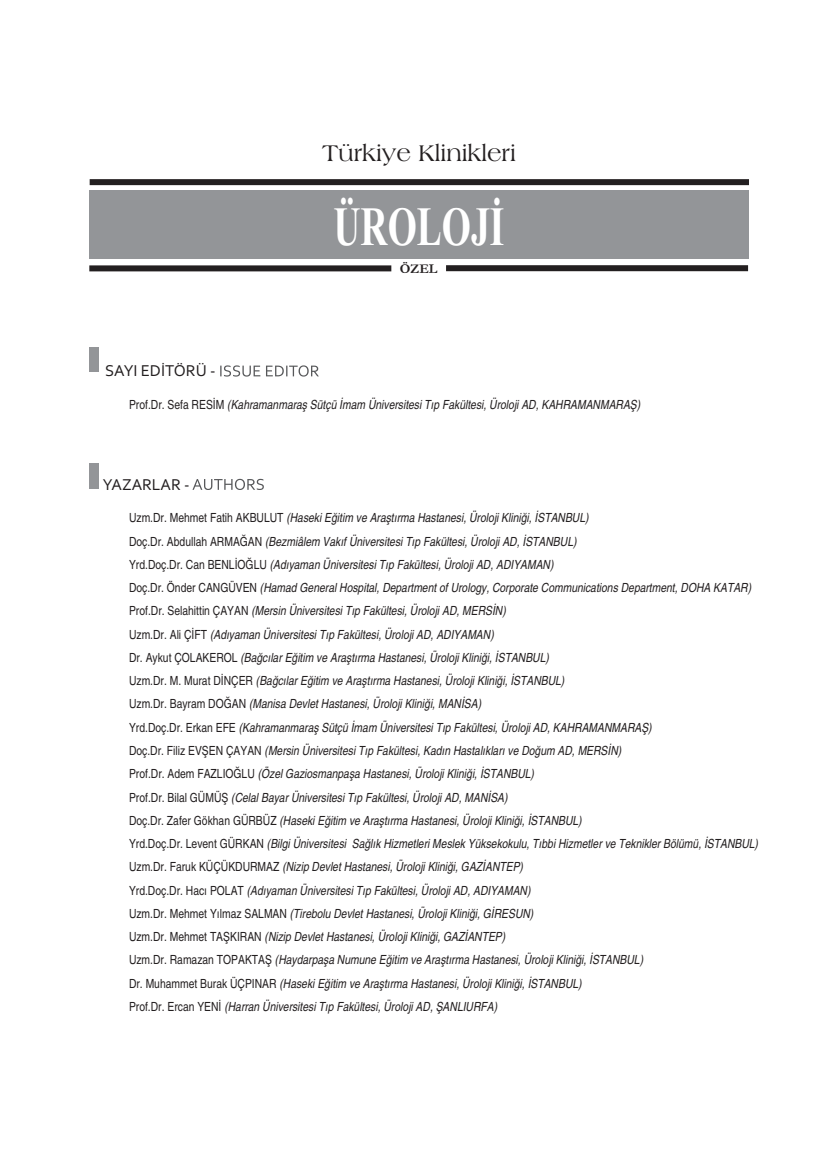
<style>
.page{position:relative;width:838px;height:1170px;background:#fff}
.page>*{position:absolute;margin:0;border:0;box-sizing:border-box;transform-origin:0 0}
.t1{font:700 55.35px "Times New Roman";color:#fff;scale:.68 1}
.t2{font:24px "Americana BT Roman";color:#231f20}
.t3{font:16.5px "Corbel";color:#231f20}
.t4{font:700 13.5px "Garamond";color:#231f20}
.t5{font:italic condensed 12.6px/23.2px "Helvetica";color:#231f20}
.s1{font-style:normal}
</style>
<div class="page">
<div style="left:89px;top:191px;width:659px;height:68px;background:#939598"></div>
<div style="left:90px;top:179px;width:659px;height:6px;background:#231f20"></div>
<div style="left:89px;top:265px;width:302px;height:6px;background:#231f20"></div>
<div style="left:446px;top:265px;width:302px;height:6px;background:#231f20"></div>
<div style="left:89px;top:346px;width:10px;height:25px;background:#939598"></div>
<div style="left:89px;top:463px;width:10px;height:25px;background:#939598"></div>
<svg style="left:220px;top:365px;width:67px;height:11px"></svg>
<svg style="left:192px;top:479px;width:72px;height:11px"></svg>
<h3 class="t3" style="left:105px;top:361px;width:112px">SAYI EDİTÖRÜ -</h3>
<h2 class="t2" style="left:322px;top:138px;width:195px">Türkiye Klinikleri</h2>
<h1 class="t1" style="left:333px;top:193px;width:253px">ÜROLOJİ</h1>
<p class="t4" style="left:399px;top:260px;width:39px">ÖZEL</p>
<p class="t5" style="left:129px;top:393px;width:513px"><span class="s1">Prof.Dr. Sefa RESİM</span> (Kahramanmaraş Sütçü İmam Üniversitesi Tıp Fakültesi, Üroloji AD, KAHRAMANMARAŞ)</p>
<h3 class="t3" style="left:103px;top:474px;width:88px">YAZARLAR -</h3>
<p class="t5" style="left:129px;top:506px;width:630px"><span class="s1">Uzm.Dr. Mehmet Fatih AKBULUT</span> (Haseki Eğitim ve Araştırma Hastanesi, Üroloji Kliniği, İSTANBUL)<br><span class="s1">Doç.Dr. Abdullah ARMAĞAN</span> (Bezmiâlem Vakıf Üniversitesi Tıp Fakültesi, Üroloji AD, İSTANBUL)<br><span class="s1">Yrd.Doç.Dr. Can BENLİOĞLU</span> (Adıyaman Üniversitesi Tıp Fakültesi, Üroloji AD, ADIYAMAN)<br><span class="s1">Doç.Dr. Önder CANGÜVEN</span> (Hamad General Hospital, Department of Urology, Corporate Communications Department, DOHA KATAR)<br><span class="s1">Prof.Dr. Selahittin ÇAYAN</span> (Mersin Üniversitesi Tıp Fakültesi, Üroloji AD, MERSİN)<br><span class="s1">Uzm.Dr. Ali ÇİFT</span> (Adıyaman Üniversitesi Tıp Fakültesi, Üroloji AD, ADIYAMAN)<br><span class="s1">Dr. Aykut ÇOLAKEROL</span> (Bağcılar Eğitim ve Araştırma Hastanesi, Üroloji Kliniği, İSTANBUL)<br><span class="s1">Uzm.Dr. M. Murat DİNÇER</span> (Bağcılar Eğitim ve Araştırma Hastanesi, Üroloji Kliniği, İSTANBUL)<br><span class="s1">Uzm.Dr. Bayram DOĞAN</span> (Manisa Devlet Hastanesi, Üroloji Kliniği, MANİSA)<br><span class="s1">Yrd.Doç.Dr. Erkan EFE</span> (Kahramanmaraş Sütçü İmam Üniversitesi Tıp Fakültesi, Üroloji AD, KAHRAMANMARAŞ)<br><span class="s1">Doç.Dr. Filiz EVŞEN ÇAYAN</span> (Mersin Üniversitesi Tıp Fakültesi, Kadın Hastalıkları ve Doğum AD, MERSİN)<br><span class="s1">Prof.Dr. Adem FAZLIOĞLU</span> (Özel Gaziosmanpaşa Hastanesi, Üroloji Kliniği, İSTANBUL)<br><span class="s1">Prof.Dr. Bilal GÜMÜŞ</span> (Celal Bayar Üniversitesi Tıp Fakültesi, Üroloji AD, MANİSA)<br><span class="s1">Doç.Dr. Zafer Gökhan GÜRBÜZ</span> (Haseki Eğitim ve Araştırma Hastanesi, Üroloji Kliniği, İSTANBUL)<br><span class="s1">Yrd.Doç.Dr. Levent GÜRKAN</span> (Bilgi Üniversitesi Sağlık Hizmetleri Meslek Yüksekokulu, Tıbbi Hizmetler ve Teknikler Bölümü, İSTANBUL)<br><span class="s1">Uzm.Dr. Faruk KÜÇÜKDURMAZ</span> (Nizip Devlet Hastanesi, Üroloji Kliniği, GAZİANTEP)<br><span class="s1">Yrd.Doç.Dr. Hacı POLAT</span> (Adıyaman Üniversitesi Tıp Fakültesi, Üroloji AD, ADIYAMAN)<br><span class="s1">Uzm.Dr. Mehmet Yılmaz SALMAN</span> (Tirebolu Devlet Hastanesi, Üroloji Kliniği, GİRESUN)<br><span class="s1">Uzm.Dr. Mehmet TAŞKIRAN</span> (Nizip Devlet Hastanesi, Üroloji Kliniği, GAZİANTEP)<br><span class="s1">Uzm.Dr. Ramazan TOPAKTAŞ</span> (Haydarpaşa Numune Eğitim ve Araştırma Hastanesi, Üroloji Kliniği, İSTANBUL)<br><span class="s1">Dr. Muhammet Burak ÜÇPINAR</span> (Haseki Eğitim ve Araştırma Hastanesi, Üroloji Kliniği, İSTANBUL)<br><span class="s1">Prof.Dr. Ercan YENİ</span> (Harran Üniversitesi Tıp Fakültesi, Üroloji AD, ŞANLIURFA)</p>
</div>
